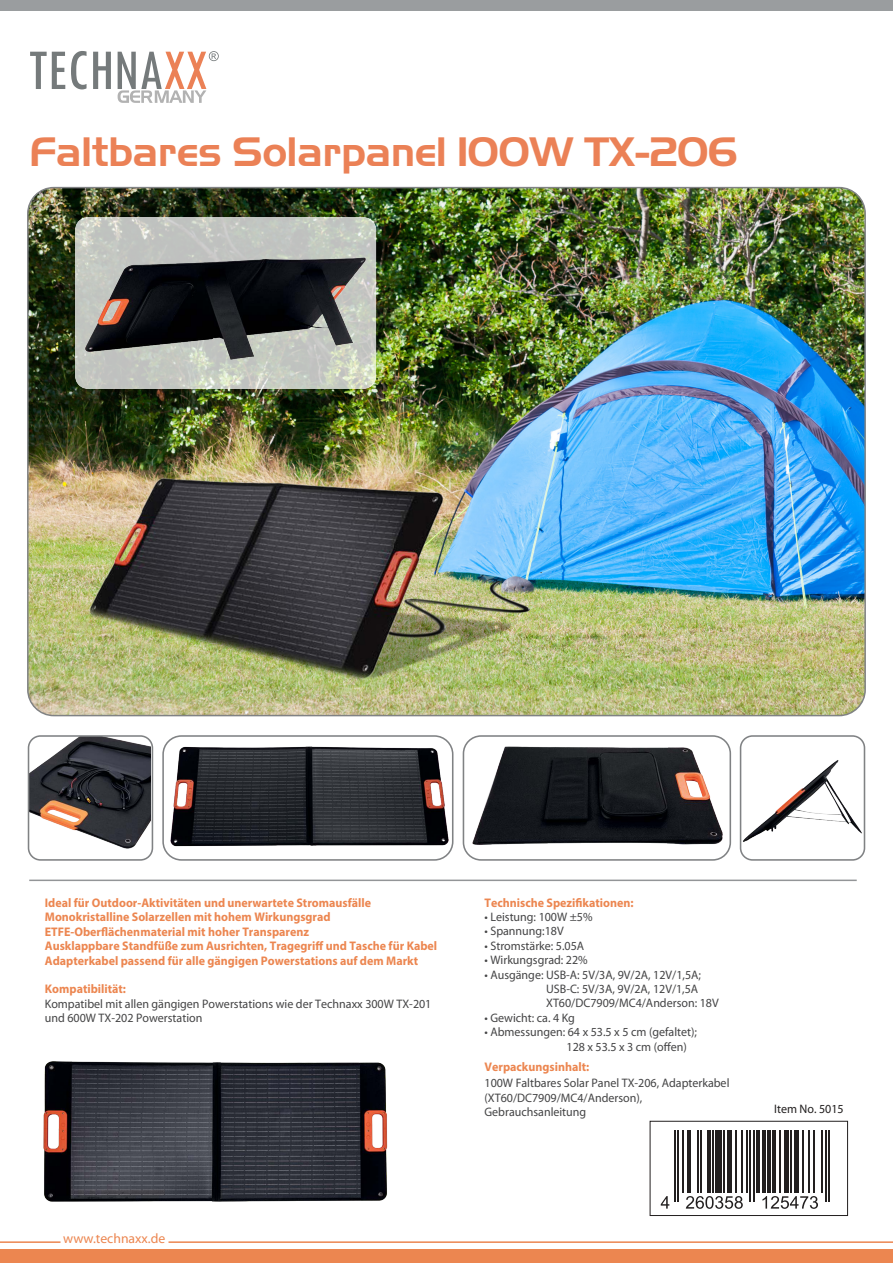
<style>
.page{position:relative;width:893px;height:1263px;background:#fff}
.page>*{position:absolute;margin:0;border:0;box-sizing:border-box;transform-origin:0 0}
.t1{font:39.75px "Aero Regular SWFTE";color:#eb8156}
.t2{font:13.65px "Myriad Pro";color:#ec8650}
.t3{font:700 12.45px/14.4px "Myriad Pro";color:#ec8650;scale:.96 1}
.t4{font:12.3px/14.4px "Myriad Pro";color:#444445}
.t5{font:12.3px "Myriad Pro";color:#221f1f}
</style>
<div class="page">
<svg style="left:30px;top:52px;width:35px;height:37px"></svg>
<svg style="left:71px;top:51px;width:16px;height:38px"></svg>
<svg style="left:93px;top:52px;width:18px;height:37px"></svg>
<svg style="left:118px;top:51px;width:101px;height:52px"></svg>
<hr style="left:29px;top:879px;width:828px;height:2px;background:#939597">
<div style="left:650px;top:1121px;width:198px;height:95px;background:#fff;border:1px solid #221f1f"></div>
<hr style="left:674px;top:1130px;width:2px;height:72px;background:#221f1f">
<hr style="left:678px;top:1130px;width:1px;height:72px;background:#221f1f">
<hr style="left:683px;top:1130px;width:1px;height:63px;background:#221f1f">
<hr style="left:688px;top:1130px;width:3px;height:63px;background:#221f1f">
<hr style="left:697px;top:1130px;width:2px;height:63px;background:#221f1f">
<hr style="left:700px;top:1130px;width:2px;height:63px;background:#221f1f">
<hr style="left:707px;top:1130px;width:3px;height:63px;background:#221f1f">
<hr style="left:712px;top:1130px;width:2px;height:63px;background:#221f1f">
<div style="left:715px;top:1130px;width:7px;height:63px;background:#221f1f"></div>
<hr style="left:723px;top:1130px;width:2px;height:63px;background:#221f1f">
<div style="left:727px;top:1130px;width:5px;height:63px;background:#221f1f"></div>
<hr style="left:735px;top:1130px;width:1px;height:63px;background:#221f1f">
<hr style="left:741px;top:1130px;width:2px;height:63px;background:#221f1f">
<hr style="left:746px;top:1130px;width:2px;height:63px;background:#221f1f">
<hr style="left:750px;top:1130px;width:1px;height:72px;background:#221f1f">
<hr style="left:753px;top:1130px;width:1px;height:72px;background:#221f1f">
<hr style="left:756px;top:1130px;width:3px;height:63px;background:#221f1f">
<hr style="left:763px;top:1130px;width:3px;height:63px;background:#221f1f">
<hr style="left:768px;top:1130px;width:3px;height:63px;background:#221f1f">
<hr style="left:772px;top:1130px;width:4px;height:63px;background:#221f1f">
<hr style="left:779px;top:1130px;width:2px;height:63px;background:#221f1f">
<div style="left:784px;top:1130px;width:5px;height:63px;background:#221f1f"></div>
<hr style="left:790px;top:1130px;width:2px;height:63px;background:#221f1f">
<div style="left:794px;top:1130px;width:5px;height:63px;background:#221f1f"></div>
<hr style="left:802px;top:1130px;width:1px;height:63px;background:#221f1f">
<hr style="left:808px;top:1130px;width:2px;height:63px;background:#221f1f">
<hr style="left:813px;top:1130px;width:2px;height:63px;background:#221f1f">
<hr style="left:822px;top:1130px;width:1px;height:63px;background:#221f1f">
<hr style="left:825px;top:1130px;width:1px;height:72px;background:#221f1f">
<hr style="left:828px;top:1130px;width:2px;height:72px;background:#221f1f">
<svg style="left:661px;top:1196px;width:8px;height:12px"></svg>
<svg style="left:686px;top:1196px;width:57px;height:13px"></svg>
<svg style="left:762px;top:1196px;width:56px;height:13px"></svg>
<img style="left:43px;top:1061px;width:345px;height:141px">
<hr style="left:169px;top:1241px;width:724px;height:2px;background:#ec8650">
<hr style="left:0;top:1241px;width:60px;height:2px;background:#ec8650">
<div style="left:0;top:1250px;width:893px;height:13px;background:#ec8650"></div>
<div style="left:0;top:0;width:893px;height:10px;background:#9a9d9f"></div>
<img style="left:29px;top:189px;width:835px;height:527px">
<img style="left:742px;top:738px;width:121px;height:120px">
<div style="left:740px;top:735px;width:125px;height:126px;border:2px solid #808284;border-radius:12px"></div>
<img style="left:166px;top:738px;width:287px;height:120px">
<div style="left:162px;top:735px;width:291px;height:126px;border:2px solid #808284;border-radius:18px"></div>
<img style="left:466px;top:737px;width:263px;height:121px">
<div style="left:463px;top:735px;width:268px;height:126px;border:2px solid #808284;border-radius:18px"></div>
<img style="left:30px;top:738px;width:121px;height:120px">
<div style="left:28px;top:735px;width:125px;height:126px;border:2px solid #808284;border-radius:12px"></div>
<svg style="left:75px;top:217px;width:301px;height:172px;background:#c1c6bb"></svg>
<img style="left:82px;top:217px;width:288px;height:172px">
<h1 class="t1" style="left:29px;top:137px;width:709px">Faltbares Solarpanel 100W TX-206</h1>
<p class="t3" style="left:45px;top:897px;width:410px">Ideal für Outdoor-Aktivitäten und unerwartete Stromausfälle Monokristalline Solarzellen mit hohem Wirkungsgrad ETFE-Oberflächenmaterial mit hoher Transparenz<br>Ausklappbare Standfüße zum Ausrichten, Tragegriff und Tasche für Kabel Adapterkabel passend für alle gängigen Powerstations auf dem Markt</p>
<p class="t3" style="left:484px;top:897px;width:157px">Technische Spezifikationen:</p>
<p class="t4" style="left:484px;top:910px;width:110px">ï Leistung: 100W ±5%</p>
<p class="t4" style="left:484px;top:925px;width:81px">ï Spannung:18V</p>
<p class="t4" style="left:484px;top:939px;width:101px">ï Stromstärke: 5.05A</p>
<p class="t4" style="left:484px;top:954px;width:105px">ï Wirkungsgrad: 22%</p>
<p class="t4" style="left:484px;top:968px;width:218px">ï Ausgänge: USB-A: 5V/3A, 9V/2A, 12V/1,5A;</p>
<p class="t4" style="left:546px;top:982px;width:154px">USB-C: 5V/3A, 9V/2A, 12V/1,5A</p>
<p class="t4" style="left:546px;top:997px;width:174px">XT60/DC7909/MC4/Anderson: 18V</p>
<p class="t4" style="left:484px;top:1011px;width:92px">ï Gewicht: ca. 4 Kg</p>
<p class="t4" style="left:484px;top:1026px;width:214px">ï Abmessungen: 64 x 53.5 x 5 cm (gefaltet);</p>
<p class="t4" style="left:566px;top:1040px;width:122px">128 x 53.5 x 3 cm (offen)</p>
<p class="t3" style="left:45px;top:982px;width:86px">Kompatibilität:</p>
<p class="t4" style="left:45px;top:998px;width:388px">Kompatibel mit allen gängigen Powerstations wie der Technaxx 300W TX-201 und 600W TX-202 Powerstation</p>
<p class="t2" style="left:63px;top:1233px;width:104px">www.technaxx.de</p>
<p class="t3" style="left:484px;top:1061px;width:111px">Verpackungsinhalt:</p>
<p class="t4" style="left:484px;top:1077px;width:246px">100W Faltbares Solar Panel TX-206, Adapterkabel (XT60/DC7909/MC4/Anderson),<br>Gebrauchsanleitung</p>
<p class="t5" style="left:774px;top:1104px;width:71px">Item No. 5015</p>
</div>
